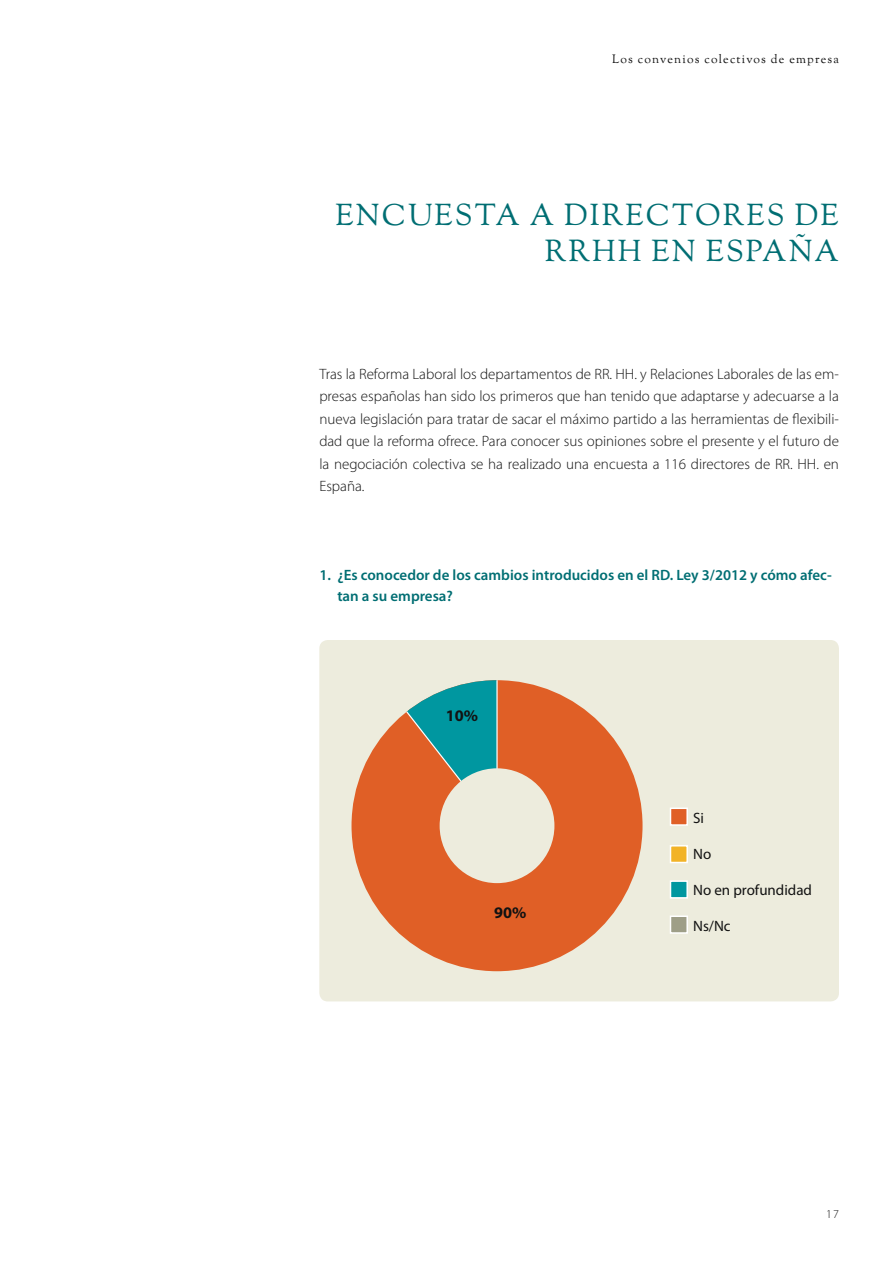
<style>
.page{position:relative;width:893px;height:1263px;background:#fff}
.page>*{position:absolute;margin:0;border:0;box-sizing:border-box;transform-origin:0 0}
.t1{font:30px "Goudy St M";letter-spacing:.07em;color:#006e73}
.t2{font:700 16.2px "Myriad Pro";color:#121212}
.t3{font:300 15px/22.5px "Myriad Pro";color:#121212;text-align:justify}
.t4{font:600 15px/21px "Myriad Pro";color:#006e73}
.t5{font:15px "Myriad Pro";color:#121212}
.t6{font:12px "Goudy St M";letter-spacing:.1em;color:#121212}
.t7{font:300 12px "Myriad Pro";color:#121212}
</style>
<div class="page">
<div style="left:319px;top:640px;width:520px;height:361px;background:#edecdd;border-radius:9px"></div>
<div style="left:351px;top:680px;width:291px;height:291px;background:#e05f26;border-radius:50%"></div>
<svg style="left:385px;top:680px;width:114px;height:149px"></svg>
<div style="left:670px;top:807px;width:18px;height:19px;background:#e05f26;border:2px solid #fff"></div>
<div style="left:670px;top:845px;width:18px;height:18px;background:#f2b327;border:2px solid #fff"></div>
<div style="left:670px;top:880px;width:18px;height:19px;background:#0097a0;border:2px solid #fff"></div>
<div style="left:670px;top:915px;width:18px;height:19px;background:#9e9e87;border:2px solid #fff"></div>
<div style="left:440px;top:768px;width:114px;height:115px;background:#edecdd;border-radius:50%"></div>
<p class="t6" style="left:612px;top:52px;width:228px">Los convenios colectivos de empresa</p>
<h1 class="t1" style="left:335px;top:196px;width:45px">Encuesta</h1>
<h1 class="t1" style="left:530px;top:196px;width:58px">a directores</h1>
<h1 class="t1" style="left:795px;top:196px;width:23px">de</h1>
<h1 class="t1" style="left:545px;top:232px;width:202px">RRHH en Espa</h1>
<h1 class="t1" style="left:789px;top:232px;width:41px">ña</h1>
<p class="t3" style="left:319px;top:363px;width:521px">Tras la Reforma Laboral los departamentos de RR. HH. y Relaciones Laborales de las em&shy;presas españolas han sido los primeros que han tenido que adaptarse y adecuarse a la nueva legislación para tratar de sacar el máximo partido a las herramientas de flexibili&shy;dad que la reforma ofrece. Para conocer sus opiniones sobre el presente y el futuro de la negociación colectiva se ha realizado una encuesta a 116 directores de RR. HH. en España.</p>
<p class="t4" style="left:337px;top:564px;width:496px;text-indent:-18px">1. ¿Es conocedor de los cambios introducidos en el RD. Ley 3/2012 y cómo afec&shy;tan a su empresa?</p>
<p class="t2" style="left:446px;top:705px;width:34px">10%</p>
<p class="t2" style="left:494px;top:902px;width:34px">90%</p>
<p class="t5" style="left:693px;top:809px;width:12px">Si</p>
<p class="t5" style="left:693px;top:845px;width:20px">No</p>
<p class="t5" style="left:693px;top:881px;width:120px">No en profundidad</p>
<p class="t5" style="left:693px;top:917px;width:39px">Ns/Nc</p>
<p class="t7" style="left:826px;top:1207px;width:14px">17</p>
</div>
